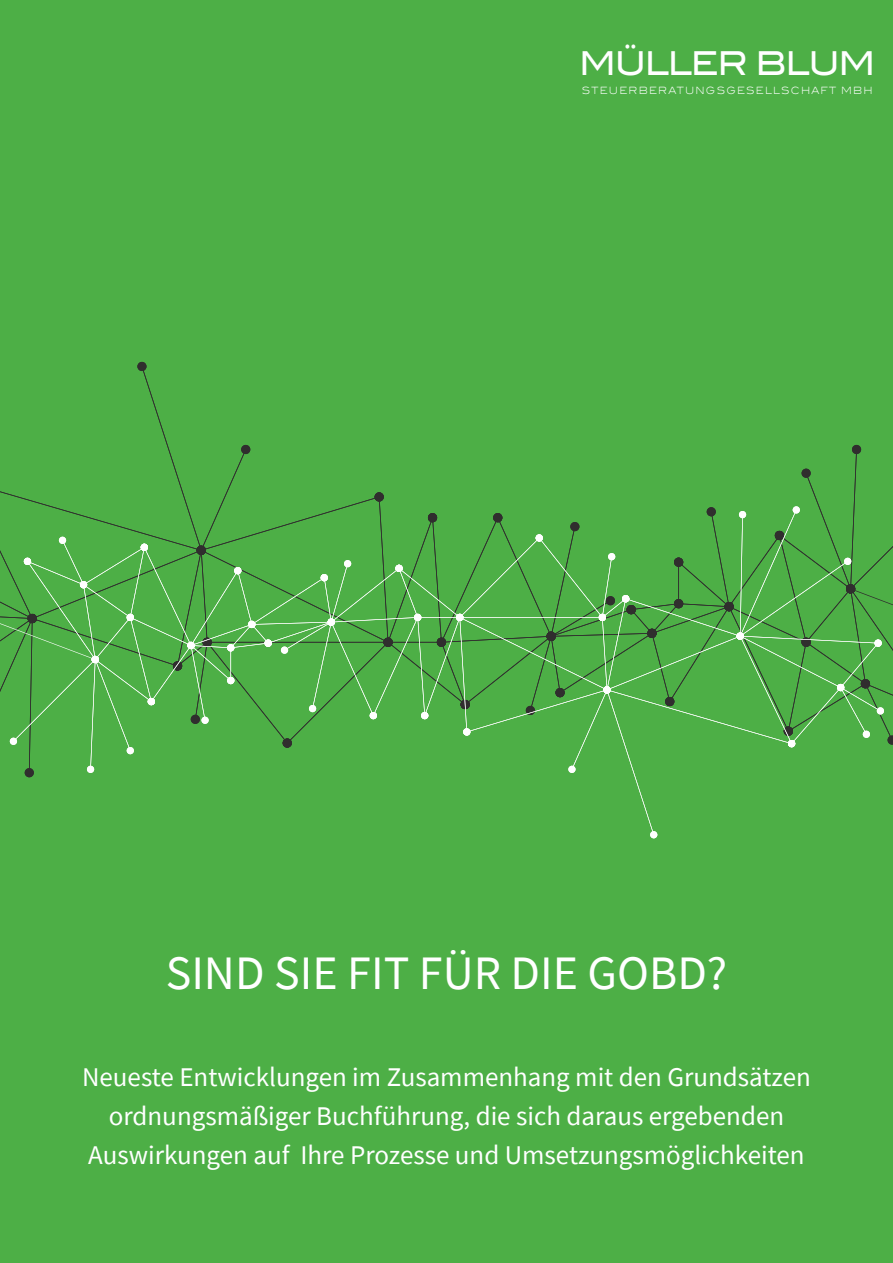
<style>
.page{position:relative;width:893px;height:1263px;background:#4daf46}
.page>*{position:absolute;margin:0;border:0;box-sizing:border-box;transform-origin:0 0}
.t1{font:48px "Source Sans Pro";color:#fff}
.t2{font:500 33.15px "ITC Blair";letter-spacing:-.045em;color:#fff;scale:.9 1}
.t3{font:27px "Source Sans Pro";color:#fff}
.t4{font:300 10.05px "ITC Blair";letter-spacing:.14em;color:#fff;scale:.9 1}
</style>
<div class="page">
<div style="left:137px;top:362px;width:10px;height:9px;background:#302e2e;border-radius:50%"></div>
<div style="left:0;top:366px;width:893px;height:469px;background:#4daf46"></div>
<div style="left:127px;top:747px;width:7px;height:7px;background:#fff;border-radius:50%"></div>
<div style="left:87px;top:766px;width:7px;height:7px;background:#fff;border-radius:50%"></div>
<div style="left:10px;top:738px;width:7px;height:7px;background:#fff;border-radius:50%"></div>
<div style="left:309px;top:705px;width:7px;height:7px;background:#fff;border-radius:50%"></div>
<div style="left:370px;top:712px;width:7px;height:7px;background:#fff;border-radius:50%"></div>
<div style="left:421px;top:712px;width:7px;height:7px;background:#fff;border-radius:50%"></div>
<div style="left:877px;top:707px;width:7px;height:7px;background:#fff;border-radius:50%"></div>
<div style="left:739px;top:511px;width:7px;height:7px;background:#fff;border-radius:50%"></div>
<div style="left:463px;top:728px;width:7px;height:7px;background:#fff;border-radius:50%"></div>
<div style="left:568px;top:766px;width:8px;height:7px;background:#fff;border-radius:50%"></div>
<div style="left:650px;top:831px;width:7px;height:7px;background:#fff;border-radius:50%"></div>
<div style="left:603px;top:686px;width:8px;height:7px;background:#fff;border-radius:50%"></div>
<div style="left:863px;top:731px;width:7px;height:7px;background:#fff;border-radius:50%"></div>
<div style="left:837px;top:684px;width:7px;height:7px;background:#fff;border-radius:50%"></div>
<div style="left:788px;top:740px;width:7px;height:7px;background:#fff;border-radius:50%"></div>
<div style="left:321px;top:574px;width:7px;height:7px;background:#fff;border-radius:50%"></div>
<div style="left:622px;top:595px;width:7px;height:7px;background:#fff;border-radius:50%"></div>
<div style="left:599px;top:614px;width:7px;height:7px;background:#fff;border-radius:50%"></div>
<div style="left:608px;top:553px;width:7px;height:7px;background:#fff;border-radius:50%"></div>
<div style="left:227px;top:644px;width:7px;height:7px;background:#fff;border-radius:50%"></div>
<div style="left:248px;top:621px;width:7px;height:7px;background:#fff;border-radius:50%"></div>
<div style="left:265px;top:639px;width:7px;height:8px;background:#fff;border-radius:50%"></div>
<div style="left:281px;top:646px;width:7px;height:8px;background:#fff;border-radius:50%"></div>
<div style="left:24px;top:558px;width:7px;height:7px;background:#fff;border-radius:50%"></div>
<div style="left:92px;top:656px;width:7px;height:7px;background:#fff;border-radius:50%"></div>
<div style="left:793px;top:506px;width:7px;height:7px;background:#fff;border-radius:50%"></div>
<div style="left:874px;top:639px;width:8px;height:8px;background:#fff;border-radius:50%"></div>
<div style="left:737px;top:632px;width:7px;height:8px;background:#fff;border-radius:50%"></div>
<div style="left:844px;top:558px;width:7px;height:7px;background:#fff;border-radius:50%"></div>
<div style="left:148px;top:698px;width:7px;height:7px;background:#fff;border-radius:50%"></div>
<div style="left:227px;top:677px;width:7px;height:7px;background:#fff;border-radius:50%"></div>
<div style="left:201px;top:717px;width:8px;height:7px;background:#fff;border-radius:50%"></div>
<div style="left:234px;top:567px;width:7px;height:7px;background:#fff;border-radius:50%"></div>
<div style="left:187px;top:642px;width:8px;height:7px;background:#fff;border-radius:50%"></div>
<div style="left:59px;top:537px;width:7px;height:7px;background:#fff;border-radius:50%"></div>
<div style="left:127px;top:614px;width:7px;height:7px;background:#fff;border-radius:50%"></div>
<div style="left:80px;top:581px;width:7px;height:7px;background:#fff;border-radius:50%"></div>
<div style="left:141px;top:544px;width:7px;height:7px;background:#fff;border-radius:50%"></div>
<div style="left:344px;top:560px;width:7px;height:7px;background:#fff;border-radius:50%"></div>
<div style="left:328px;top:618px;width:7px;height:8px;background:#fff;border-radius:50%"></div>
<div style="left:414px;top:614px;width:7px;height:7px;background:#fff;border-radius:50%"></div>
<div style="left:536px;top:534px;width:7px;height:8px;background:#fff;border-radius:50%"></div>
<div style="left:456px;top:614px;width:7px;height:7px;background:#fff;border-radius:50%"></div>
<div style="left:395px;top:565px;width:8px;height:7px;background:#fff;border-radius:50%"></div>
<p class="t2" style="left:579px;top:44px;width:331px">MÜLLER BLUM</p>
<p class="t4" style="left:582px;top:84px;width:325px">STEUERBERATUNGSGESELLSCHAFT MBH</p>
<p class="t1" style="left:166px;top:942px;width:563px">SIND SIE FIT FÜR DIE GOBD?</p>
<p class="t3" style="left:82px;top:1059px;width:730px">Neueste Entwicklungen im Zusammenhang mit den Grundsätzen</p>
<p class="t3" style="left:109px;top:1098px;width:677px">ordnungsmäßiger Buchführung, die sich daraus ergebenden</p>
<p class="t3" style="left:88px;top:1137px;width:718px">Auswirkungen auf Ihre Prozesse und Umsetzungsmöglichkeiten</p>
</div>
